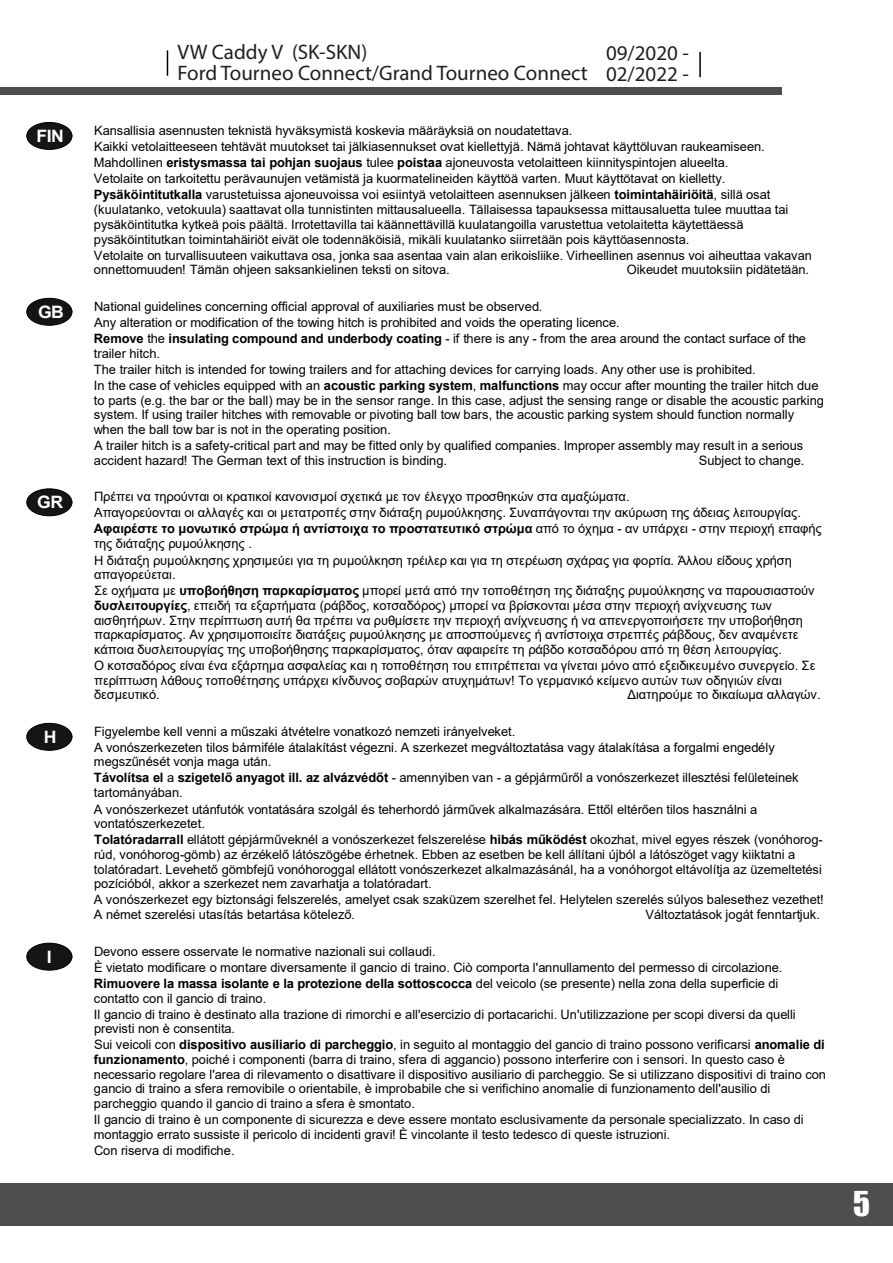
<style>
.page{position:relative;width:893px;height:1263px;background:#fff}
.page>*{position:absolute;margin:0;border:0;box-sizing:border-box;transform-origin:0 0}
.t1{font:31.5px "Impact";color:#fff}
.t2{font:21px/20.5px "Myriad Pro";color:#231f20;text-align:right}
.t3{font:700 17.1px "Arial";letter-spacing:-.025em;color:#fefefe}
.t4{font:12.9px/15.5px "Arial";color:#000}
.s1{font-weight:700}
</style>
<div class="page">
<div style="left:0;top:1183px;width:893px;height:43px;background:#4f4d4d"></div>
<div style="left:0;top:87px;width:782px;height:7px;background:#4f4d4d"></div>
<div style="left:26px;top:122px;width:46px;height:28px;background:#141515;border:1px solid #000;border-radius:50%"></div>
<div style="left:26px;top:298px;width:46px;height:28px;background:#141515;border:1px solid #000;border-radius:50%"></div>
<div style="left:26px;top:488px;width:46px;height:28px;background:#141515;border:1px solid #000;border-radius:50%"></div>
<div style="left:26px;top:723px;width:46px;height:28px;background:#141515;border:1px solid #000;border-radius:50%"></div>
<div style="left:26px;top:943px;width:46px;height:28px;background:#141515;border:1px solid #000;border-radius:50%"></div>
<svg style="left:167px;top:50px;width:1px;height:26px"></svg>
<hr style="left:699px;top:52px;width:2px;height:25px;background:#000">
<h3 class="t3" style="left:37px;top:124px;width:29px">FIN</h3>
<h3 class="t3" style="left:38px;top:300px;width:28px">GB</h3>
<h3 class="t3" style="left:37px;top:490px;width:28px">GR</h3>
<h3 class="t3" style="left:44px;top:725px;width:14px">H</h3>
<h3 class="t3" style="left:47px;top:945px;width:6px">I</h3>
<h2 class="t2" style="left:178px;top:42px;width:191px">VW Caddy V (SK-SKN)</h2>
<h2 class="t2" style="left:178px;top:42px;width:513px">09/2020 -<br>Ford Tourneo Connect/Grand Tourneo Connect 02/2022 -</h2>
<p class="t4" style="left:94px;top:123px;width:696px">Kansallisia asennusten teknistä hyväksymistä koskevia määräyksiä on noudatettava.<br>Kaikki vetolaitteeseen tehtävät muutokset tai jälkiasennukset ovat kiellettyjä. Nämä johtavat käyttöluvan raukeamiseen.<br>Mahdollinen <span class="s1">eristysmassa tai pohjan suojaus</span> tulee <span class="s1">poistaa</span> ajoneuvosta vetolaitteen kiinnityspintojen alueelta.<br>Vetolaite on tarkoitettu perävaunujen vetämistä ja kuormatelineiden käyttöä varten. Muut käyttötavat on kielletty.<br><span class="s1">Pysäköintitutkalla</span> varustetuissa ajoneuvoissa voi esiintyä vetolaitteen asennuksen jälkeen <span class="s1">toimintahäiriöitä</span>, sillä osat (kuulatanko, vetokuula) saattavat olla tunnistinten mittausalueella. Tällaisessa tapauksessa mittausaluetta tulee muuttaa tai pysäköintitutka kytkeä pois päältä. Irrotettavilla tai käännettävillä kuulatangoilla varustettua vetolaitetta käytettäessä pysäköintitutkan toimintahäiriöt eivät ole todennäköisiä, mikäli kuulatanko siirretään pois käyttöasennosta.</p>
<p class="t4" style="left:94px;top:248px;width:719px;line-height:14.7px">Vetolaite on turvallisuuteen vaikuttava osa, jonka saa asentaa vain alan erikoisliike. Virheellinen asennus voi aiheuttaa vakavan onnettomuuden! Tämän ohjeen saksankielinen teksti on sitova.</p>
<p class="t4" style="left:627px;top:262px;width:184px">Oikeudet muutoksiin pidätetään.</p>
<p class="t4" style="left:94px;top:298px;width:731px">National guidelines concerning official approval of auxiliaries must be observed.<br>Any alteration or modification of the towing hitch is prohibited and voids the operating licence.<br><span class="s1">Remove</span> the <span class="s1">insulating compound and underbody coating</span> - if there is any - from the area around the contact surface of the trailer hitch.<br>The trailer hitch is intended for towing trailers and for attaching devices for carrying loads. Any other use is prohibited.<br>In the case of vehicles equipped with an <span class="s1">acoustic parking system</span>, <span class="s1">malfunctions</span> may occur after mounting the trailer hitch due to parts (e.g. the bar or the ball) may be in the sensor range. In this case, adjust the sensing range or disable the acoustic parking system. If using trailer hitches with removable or pivoting ball tow bars, the acoustic parking system should function normally when the ball tow bar is not in the operating position.</p>
<p class="t4" style="left:94px;top:438px;width:711px;line-height:14.7px">A trailer hitch is a safety-critical part and may be fitted only by qualified companies. Improper assembly may result in a serious accident hazard! The German text of this instruction is binding.</p>
<p class="t4" style="left:699px;top:453px;width:107px">Subject to change.</p>
<p class="t4" style="left:94px;top:489px;width:729px">Πρέπει να τηρούνται οι κρατικοί κανονισμοί σχετικά με τον έλεγχο προσθηκών στα αμαξώματα.<br>Απαγορεύονται οι αλλαγές και οι μετατροπές στην διάταξη ρυμούλκησης. Συναπάγονται την ακύρωση της άδειας λειτουργίας.<br><span class="s1">Αφαιρέστε το μονωτικό στρώμα ή αντίστοιχα το προστατευτικό στρώμα</span> από το όχημα - αν υπάρχει - στην περιοχή επαφής της διάταξης ρυμούλκησης .</p>
<p class="t4" style="left:94px;top:553px;width:699px;line-height:14.4px">Η διάταξη ρυμούλκησης χρησιμεύει για τη ρυμούλκηση τρέιλερ και για τη στερέωση σχάρας για φορτία. Άλλου είδους χρήση απαγορεύεται.</p>
<p class="t4" style="left:94px;top:583px;width:722px;line-height:14.9px">Σε οχήματα με <span class="s1">υποβοήθηση παρκαρίσματος</span> μπορεί μετά από την τοποθέτηση της διάταξης ρυμούλκησης να παρουσιαστούν <span class="s1">δυσλειτουργίες</span>, επειδή τα εξαρτήματα (ράβδος, κοτσαδόρος) μπορεί να βρίσκονται μέσα στην περιοχή ανίχνευσης των αισθητήρων. Στην περίπτωση αυτή θα πρέπει να ρυθμίσετε την περιοχή ανίχνευσης ή να απενεργοποιήσετε την υποβοήθηση παρκαρίσματος. Αν χρησιμοποιείτε διατάξεις ρυμούλκησης με αποσπούμενες ή αντίστοιχα στρεπτές ράβδους, δεν αναμένετε κάποια δυσλειτουργίας της υποβοήθησης παρκαρίσματος, όταν αφαιρείτε τη ράβδο κοτσαδόρου από τη θέση λειτουργίας.</p>
<p class="t4" style="left:94px;top:658px;width:723px;line-height:14.5px">Ο κοτσαδόρος είναι ένα εξάρτημα ασφαλείας και η τοποθέτηση του επιτρέπεται να γίνεται μόνο από εξειδικευμένο συνεργείο. Σε περίπτωση λάθους τοποθέτησης υπάρχει κίνδυνος σοβαρών ατυχημάτων! Το γερμανικό κείμενο αυτών των οδηγιών είναι δεσμευτικό.</p>
<p class="t4" style="left:627px;top:687px;width:195px">Διατηρούμε το δικαίωμα αλλαγών.</p>
<p class="t4" style="left:94px;top:723px;width:682px;line-height:16.2px">Figyelembe kell venni a műszaki átvételre vonatkozó nemzeti irányelveket.<br>A vonószerkezeten tilos bármiféle átalakítást végezni. A szerkezet megváltoztatása vagy átalakítása a forgalmi engedély</p>
<p class="t4" style="left:94px;top:754px;width:706px">megszűnését vonja maga után.<br><span class="s1">Távolítsa el</span> a <span class="s1">szigetelő anyagot ill. az alvázvédőt</span> - amennyiben van - a gépjárműről a vonószerkezet illesztési felületeinek tartományában.</p>
<p class="t4" style="left:94px;top:802px;width:665px;line-height:14.7px">A vonószerkezet utánfutók vontatására szolgál és teherhordó járművek alkalmazására. Ettől eltérően tilos használni a vontatószerkezetet.</p>
<p class="t4" style="left:94px;top:832px;width:730px;line-height:14.7px"><span class="s1">Tolatóradarrall</span> ellátott gépjárműveknél a vonószerkezet felszerelése <span class="s1">hibás működést</span> okozhat, mivel egyes részek (vonóhorog&shy;rúd, vonóhorog-gömb) az érzékelő látószögébe érhetnek. Ebben az esetben be kell állítani újból a látószöget vagy kiiktatni a tolatóradart. Levehető gömbfejű vonóhoroggal ellátott vonószerkezet alkalmazásánál, ha a vonóhorgot eltávolítja az üzemeltetési pozícióból, akkor a szerkezet nem zavarhatja a tolatóradart.</p>
<p class="t4" style="left:94px;top:892px;width:731px;line-height:14.7px">A vonószerkezet egy biztonsági felszerelés, amelyet csak szaküzem szerelhet fel. Helytelen szerelés súlyos balesethez vezethet!<br>A német szerelési utasítás betartása kötelező.</p>
<p class="t4" style="left:645px;top:907px;width:176px">Változtatások jogát fenntartjuk.</p>
<p class="t4" style="left:94px;top:943px;width:690px">Devono essere osservate le normative nazionali sui collaudi.<br>È vietato modificare o montare diversamente il gancio di traino. Ciò comporta l'annullamento del permesso di circolazione.<br><span class="s1">Rimuovere la massa isolante e la protezione della sottoscocca</span> del veicolo (se presente) nella zona della superficie di contatto con il gancio di traino.</p>
<p class="t4" style="left:94px;top:1007px;width:703px;line-height:14.7px">Il gancio di traino è destinato alla trazione di rimorchi e all'esercizio di portacarichi. Un'utilizzazione per scopi diversi da quelli previsti non è consentita.</p>
<p class="t4" style="left:94px;top:1037px;width:734px;line-height:14.7px">Sui veicoli con <span class="s1">dispositivo ausiliario di parcheggio</span>, in seguito al montaggio del gancio di traino possono verificarsi <span class="s1">anomalie di funzionamento</span>, poiché i componenti (barra di traino, sfera di aggancio) possono interferire con i sensori. In questo caso è necessario regolare l'area di rilevamento o disattivare il dispositivo ausiliario di parcheggio. Se si utilizzano dispositivi di traino con gancio di traino a sfera removibile o orientabile, è improbabile che si verifichino anomalie di funzionamento dell'ausilio di parcheggio quando il gancio di traino a sfera è smontato.</p>
<p class="t4" style="left:94px;top:1112px;width:711px;line-height:14.7px">Il gancio di traino è un componente di sicurezza e deve essere montato esclusivamente da personale specializzato. In caso di montaggio errato sussiste il pericolo di incidenti gravi! È vincolante il testo tedesco di queste istruzioni.</p>
<p class="t4" style="left:94px;top:1143px;width:142px">Con riserva di modifiche.</p>
<h1 class="t1" style="left:853px;top:1179px;width:18px">5</h1>
</div>
